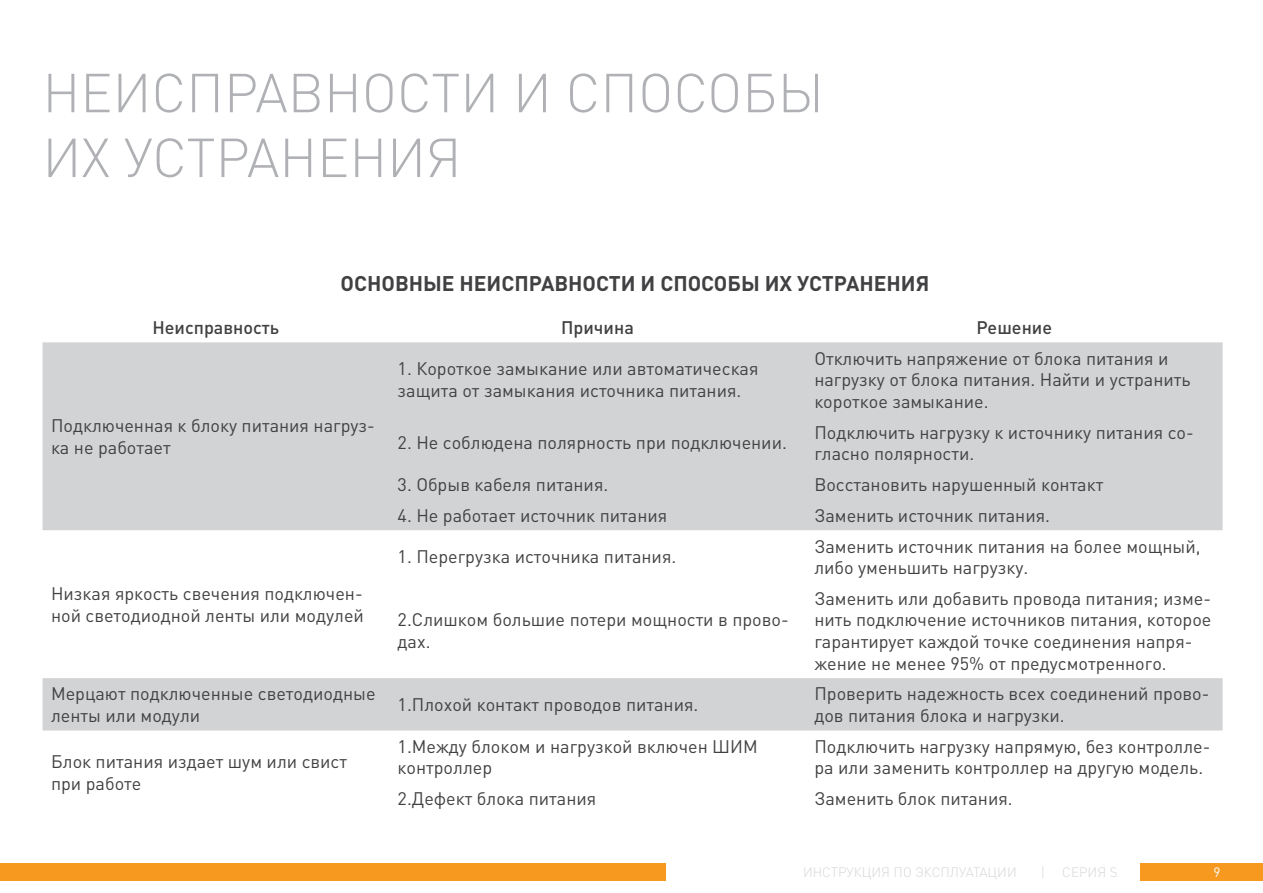
<style>
.page{position:relative;width:1263px;height:893px;background:#fff}
.page>*{position:absolute;margin:0;border:0;box-sizing:border-box;transform-origin:0 0}
.t1{font:300 54px/64.8px "DIN Pro";color:#afb1b4}
.t2{font:700 21px "DIN Pro";color:#414042}
.t3{font:18px/21.6px "DIN Pro";color:#414042}
.t4{font:500 18px "DIN Pro";color:#414042}
.t5{font:300 13.5px "DIN Pro";color:#d5d7d8}
.t6{font:13.5px "DIN Pro";color:#fff}
</style>
<div class="page">
<div style="left:1140px;top:863px;width:123px;height:17px;background:#f7991f"></div>
<div style="left:0;top:863px;width:665px;height:17px;background:#f7991f"></div>
<svg style="left:43px;top:342px;width:1179px;height:388px;fill:#d1d3d4"></svg>
<h1 class="t1" style="left:43px;top:58px;width:783px">НЕИСПРАВНОСТИ И СПОСОБЫ<br>ИХ УСТРАНЕНИЯ</h1>
<p class="t2" style="left:341px;top:269px;width:590px">ОСНОВНЫЕ НЕИСПРАВНОСТИ И СПОСОБЫ ИХ УСТРАНЕНИЯ</p>
<p class="t4" style="left:152px;top:315px;width:128px">Неисправность</p>
<p class="t4" style="left:561px;top:315px;width:74px">Причина</p>
<p class="t4" style="left:976px;top:315px;width:77px">Решение</p>
<p class="t3" style="left:51px;top:414px;width:325px">Подключенная к блоку питания нагруз&shy;ка не работает</p>
<p class="t3" style="left:51px;top:582px;width:314px">Низкая яркость свечения подключен&shy;ной светодиодной ленты или модулей</p>
<p class="t3" style="left:398px;top:357px;width:362px">1. Короткое замыкание или автоматическая защита от замыкания источника питания.</p>
<p class="t3" style="left:814px;top:347px;width:378px">Отключить напряжение от блока питания и нагрузку от блока питания. Найти и устранить короткое замыкание.</p>
<p class="t3" style="left:398px;top:431px;width:391px">2. Не соблюдена полярность при подключении.</p>
<p class="t3" style="left:814px;top:421px;width:381px">Подключить нагрузку к источнику питания со&shy;гласно полярности.</p>
<p class="t3" style="left:398px;top:473px;width:212px">3. Обрыв кабеля питания.</p>
<p class="t3" style="left:814px;top:473px;width:290px">Восстановить нарушенный контакт</p>
<p class="t3" style="left:398px;top:504px;width:271px">4. Не работает источник питания</p>
<p class="t3" style="left:814px;top:504px;width:237px">Заменить источник питания.</p>
<p class="t3" style="left:398px;top:545px;width:280px">1. Перегрузка источника питания.</p>
<p class="t3" style="left:814px;top:534px;width:388px">Заменить источник питания на более мощный, либо уменьшить нагрузку.</p>
<p class="t3" style="left:398px;top:608px;width:393px">2.Слишком большие потери мощности в прово&shy;дах.</p>
<p class="t3" style="left:814px;top:587px;width:399px">Заменить или добавить провода питания; изме&shy;нить подключение источников питания, которое гарантирует каждой точке соединения напря&shy;жение не менее 95% от предусмотренного.</p>
<p class="t3" style="left:51px;top:682px;width:326px">Мерцают подключенные светодиодные ленты или модули</p>
<p class="t3" style="left:398px;top:693px;width:302px">1.Плохой контакт проводов питания.</p>
<p class="t3" style="left:814px;top:682px;width:397px">Проверить надежность всех соединений прово&shy;дов питания блока и нагрузки.</p>
<p class="t3" style="left:51px;top:750px;width:298px">Блок питания издает шум или свист при работе</p>
<p class="t3" style="left:398px;top:735px;width:362px">1.Между блоком и нагрузкой включен ШИМ контроллер</p>
<p class="t3" style="left:814px;top:735px;width:398px">Подключить нагрузку напрямую, без контролле&shy;ра или заменить контроллер на другую модель.</p>
<p class="t3" style="left:398px;top:787px;width:200px">2.Дефект блока питания</p>
<p class="t3" style="left:814px;top:787px;width:200px">Заменить блок питания.</p>
<p class="t5" style="left:803px;top:863px;width:215px">ИНСТРУКЦИЯ ПО ЭКСПЛУАТАЦИИ</p>
<p class="t5" style="left:1041px;top:863px;width:6px">|</p>
<p class="t5" style="left:1062px;top:863px;width:57px">СЕРИЯ S</p>
<p class="t6" style="left:1213px;top:863px;width:9px">9</p>
</div>
